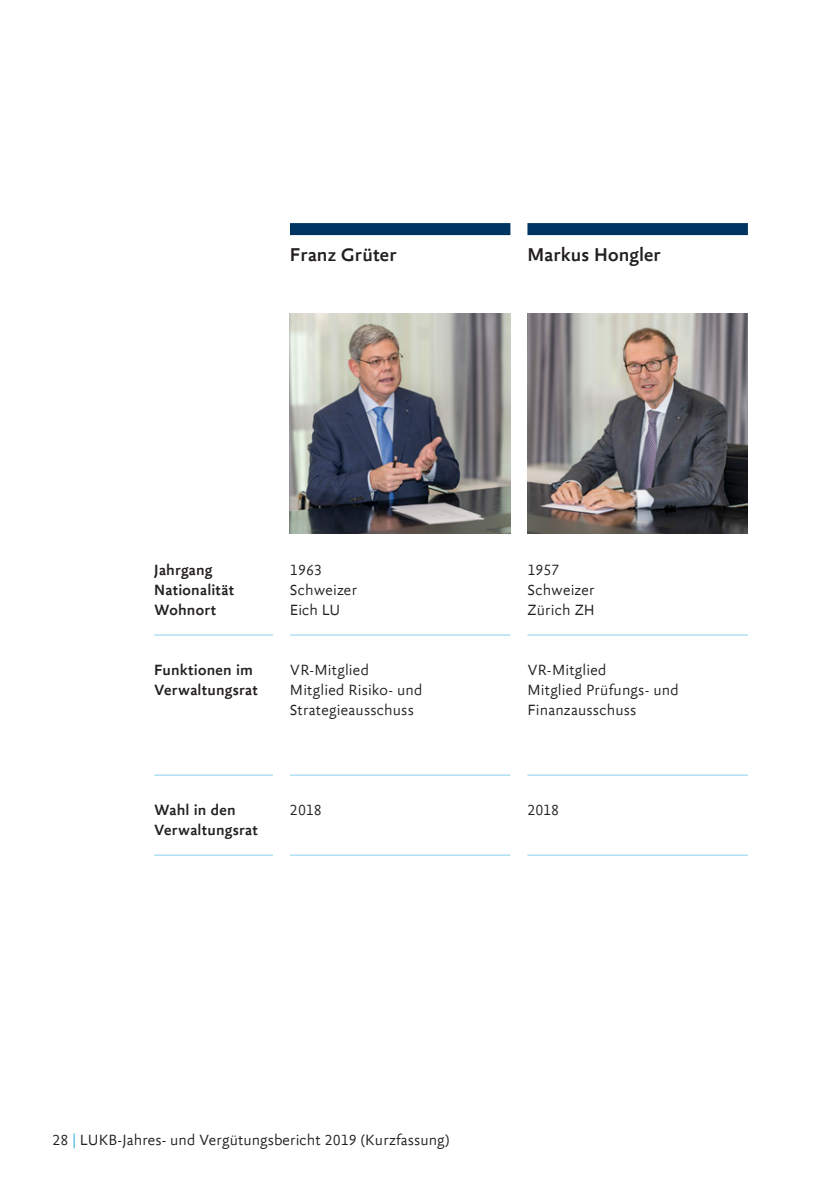
<style>
.page{position:relative;width:840px;height:1191px;background:#fff}
.page>*{position:absolute;margin:0;border:0;box-sizing:border-box;transform-origin:0 0}
.t1{font:500 20px "Yoga Sansfor LUKB";letter-spacing:.005em;color:#231f20}
.t2{font:300 16px/20px "Yoga Sansfor LUKB";letter-spacing:.005em;color:#231f20}
.t3{font:500 16px/20px "Yoga Sansfor LUKB";letter-spacing:.015em;color:#231f20}
.s1{color:#009fda}
</style>
<div class="page">
<img style="left:527px;top:313px;width:220px;height:220px">
<hr style="left:527px;top:634px;width:220px;height:1px;background:#88d0ef">
<hr style="left:527px;top:774px;width:220px;height:1px;background:#88d0ef">
<hr style="left:527px;top:854px;width:220px;height:1px;background:#88d0ef">
<div style="left:527px;top:223px;width:220px;height:12px;background:#003562"></div>
<img style="left:290px;top:313px;width:220px;height:220px">
<div style="left:290px;top:223px;width:220px;height:12px;background:#003562"></div>
<hr style="left:290px;top:634px;width:220px;height:1px;background:#88d0ef">
<hr style="left:290px;top:774px;width:220px;height:1px;background:#88d0ef">
<hr style="left:290px;top:854px;width:220px;height:1px;background:#88d0ef">
<hr style="left:154px;top:634px;width:119px;height:1px;background:#88d0ef">
<hr style="left:154px;top:774px;width:119px;height:1px;background:#88d0ef">
<hr style="left:154px;top:854px;width:119px;height:1px;background:#88d0ef">
<p class="t1" style="left:290px;top:243px;width:108px">Franz Grüter</p>
<p class="t1" style="left:527px;top:243px;width:135px">Markus Hongler</p>
<p class="t3" style="left:154px;top:559px;width:81px">Jahrgang<br>Nationalität<br>Wohnort</p>
<p class="t3" style="left:154px;top:659px;width:105px">Funktionen im<br>Verwaltungsrat</p>
<p class="t2" style="left:290px;top:559px;width:69px">1963<br>Schweizer<br>Eich LU</p>
<p class="t2" style="left:290px;top:659px;width:134px">VR-Mitglied<br>Mitglied Risiko- und<br>Strategieausschuss</p>
<p class="t3" style="left:154px;top:799px;width:105px">Wahl in den<br>Verwaltungsrat</p>
<p class="t2" style="left:290px;top:799px;width:33px">2018</p>
<p class="t2" style="left:527px;top:559px;width:69px">1957<br>Schweizer<br>Zürich ZH</p>
<p class="t2" style="left:527px;top:659px;width:153px">VR-Mitglied<br>Mitglied Prüfungs- und<br>Finanzausschuss</p>
<p class="t2" style="left:527px;top:799px;width:33px">2018</p>
<p class="t2" style="left:52px;top:1129px;width:398px">28 <span class="s1">|</span> LUKB-Jahres- und Vergütungsbericht 2019 (Kurzfassung)</p>
</div>
